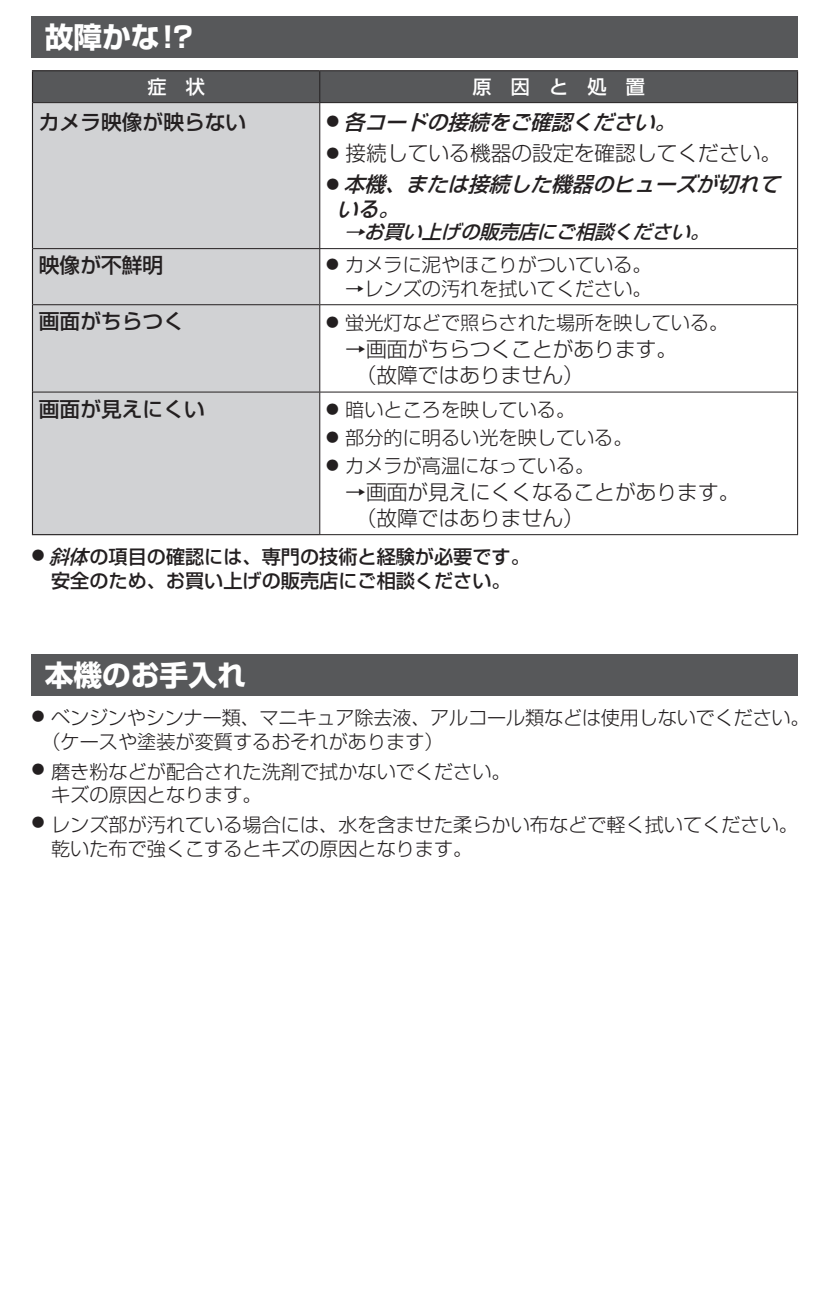
<style>
.page{position:relative;width:830px;height:1308px;background:#fff}
.page>*{position:absolute;margin:0;border:0;box-sizing:border-box;transform-origin:0 0}
.t1{font:700 28.8px "Shin Go Pro";color:#fff}
.t2{font:300 20.7px/25.9px "Shin Go Pro";color:#231f20}
.t3{font:italic 500 20.7px/25px "Shin Go Pro";color:#231f20}
.t4{font:500 20.7px "Shin Go Pro";color:#231f20}
.t5{font:300 19.12px/23.8px "Shin Go Pro";color:#231f20}
.t6{font:500 19.12px/23.8px "Shin Go Pro";color:#231f20;text-align:center}
.t7{font:italic 500 19.12px "Shin Go Pro";color:#231f20}
.t8{font:500 19.12px "Shin Go Pro";color:#fff}
.s1{font-style:normal;font-size:12.83px}
.s2{font-size:12.83px}
.s3{font-weight:300;font-size:20.7px}
.s4{font-style:italic}
</style>
<div class="page">
<div style="left:32px;top:16px;width:765px;height:41px;background:#57585a"></div>
<div style="left:33px;top:71px;width:763px;height:31px;background:#57585a"></div>
<div style="left:33px;top:103px;width:286px;height:431px;background:#d1d2d4"></div>
<hr style="left:32px;top:70px;width:287px;height:1px;background:#231f20">
<hr style="left:32px;top:71px;width:1px;height:32px;background:#231f20">
<hr style="left:319px;top:70px;width:478px;height:1px;background:#231f20">
<hr style="left:796px;top:71px;width:1px;height:32px;background:#231f20">
<hr style="left:319px;top:71px;width:1px;height:31px;background:#231f20">
<hr style="left:33px;top:102px;width:286px;height:1px;background:#231f20">
<hr style="left:319px;top:102px;width:477px;height:1px;background:#231f20">
<hr style="left:319px;top:103px;width:1px;height:145px;background:#231f20">
<hr style="left:33px;top:248px;width:286px;height:1px;background:#231f20">
<hr style="left:319px;top:248px;width:477px;height:1px;background:#231f20">
<hr style="left:319px;top:249px;width:1px;height:55px;background:#231f20">
<hr style="left:33px;top:304px;width:286px;height:1px;background:#231f20">
<hr style="left:319px;top:304px;width:477px;height:1px;background:#231f20">
<hr style="left:319px;top:305px;width:1px;height:87px;background:#231f20">
<hr style="left:33px;top:392px;width:286px;height:1px;background:#231f20">
<hr style="left:319px;top:392px;width:477px;height:1px;background:#231f20">
<hr style="left:319px;top:392px;width:1px;height:142px;background:#231f20">
<hr style="left:32px;top:103px;width:1px;height:146px;background:#231f20">
<hr style="left:796px;top:103px;width:1px;height:146px;background:#231f20">
<hr style="left:32px;top:249px;width:1px;height:55px;background:#231f20">
<hr style="left:796px;top:249px;width:1px;height:55px;background:#231f20">
<hr style="left:32px;top:304px;width:1px;height:88px;background:#231f20">
<hr style="left:796px;top:304px;width:1px;height:88px;background:#231f20">
<hr style="left:32px;top:392px;width:1px;height:142px;background:#231f20">
<hr style="left:796px;top:392px;width:1px;height:142px;background:#231f20">
<hr style="left:32px;top:534px;width:287px;height:1px;background:#231f20">
<hr style="left:319px;top:534px;width:478px;height:1px;background:#231f20">
<div style="left:32px;top:654px;width:765px;height:41px;background:#57585a"></div>
<h1 class="t1" style="left:45px;top:14px;width:149px">故障かな!?</h1>
<p class="t8" style="left:147px;top:71px;width:59px">症　状</p>
<p class="t8" style="left:472px;top:71px;width:174px">原　因　と　処　置</p>
<p class="t4" style="left:39px;top:105px;width:209px">カメラ映像が映らない</p>
<p class="t3" style="left:326px;top:107px;width:358px"><span class="s1">●</span> 各コードの接続をご確認ください。</p>
<p class="t2" style="left:326px;top:137px;width:456px"><span class="s2">●</span> 接続している機器の設定を確認してください。</p>
<p class="t3" style="left:336px;top:169px;width:451px;text-indent:-10px"><span class="s1">●</span> 本機、または接続した機器のヒューズが切れている。</p>
<p class="t7" style="left:343px;top:216px;width:374px"><span class="s3">→</span>お買い上げの販売店にご相談ください。</p>
<p class="t4" style="left:39px;top:248px;width:126px">映像が不鮮明</p>
<p class="t5" style="left:326px;top:250px;width:327px"><span class="s2">●</span> カメラに泥やほこりがついている。</p>
<p class="t5" style="left:345px;top:274px;width:308px">→レンズの汚れを拭いてください。</p>
<p class="t4" style="left:39px;top:304px;width:147px">画面がちらつく</p>
<p class="t5" style="left:326px;top:308px;width:403px"><span class="s2">●</span> 蛍光灯などで照らされた場所を映している。</p>
<p class="t2" style="left:355px;top:334px;width:323px;text-indent:-10px">→画面がちらつくことがあります。（故障ではありません）</p>
<p class="t4" style="left:39px;top:392px;width:167px">画面が見えにくい</p>
<p class="t5" style="left:326px;top:395px;width:250px"><span class="s2">●</span> 暗いところを映している。</p>
<p class="t5" style="left:326px;top:423px;width:308px"><span class="s2">●</span> 部分的に明るい光を映している。</p>
<p class="t5" style="left:326px;top:451px;width:269px"><span class="s2">●</span> カメラが高温になっている。</p>
<p class="t2" style="left:355px;top:477px;width:385px;text-indent:-10px">→画面が見えにくくなることがあります。（故障ではありません）</p>
<p class="t6" style="left:32px;top:542px;width:499px"><sup>●</sup> <span class="s4">斜体</span>の項目の確認には、専門の技術と経験が必要です。安全のため、お買い上げの販売店にご相談ください。</p>
<h1 class="t1" style="left:45px;top:652px;width:202px">本機のお手入れ</h1>
<p class="t5" style="left:41px;top:703px;width:769px;text-indent:-10px"><sup>●</sup> ベンジンやシンナー類、マニキュア除去液、アルコール類などは使用しないでください。（ケースや塗装が変質するおそれがあります）</p>
<p class="t5" style="left:51px;top:757px;width:461px;text-indent:-19px"><sup>●</sup> 磨き粉などが配合された洗剤で拭かないでください。キズの原因となります。</p>
<p class="t5" style="left:51px;top:810px;width:748px;text-indent:-19px"><sup>●</sup> レンズ部が汚れている場合には、水を含ませた柔らかい布などで軽く拭いてください。乾いた布で強くこするとキズの原因となります。</p>
</div>
